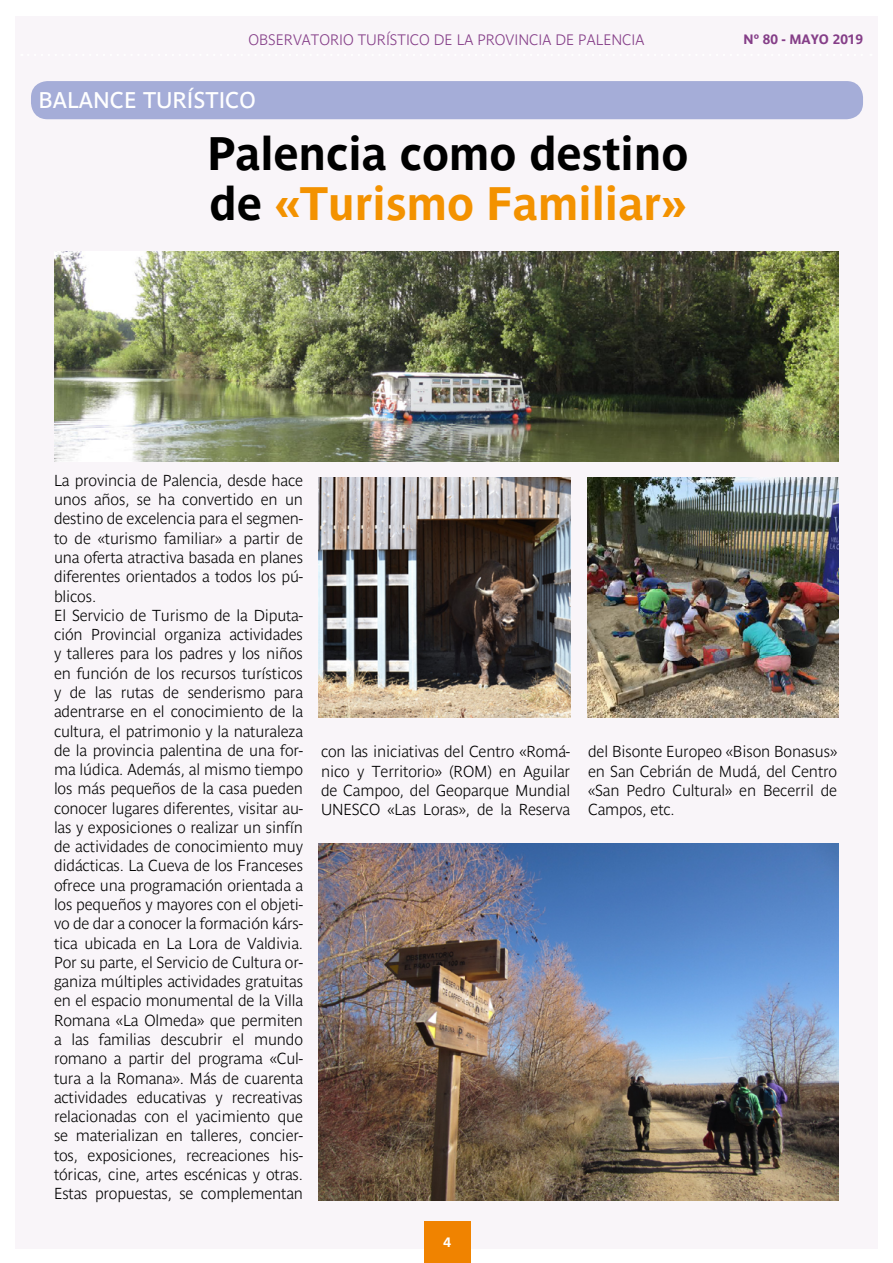
<style>
.page{position:relative;width:893px;height:1263px;background:#fff}
.page>*{position:absolute;margin:0;border:0;box-sizing:border-box;transform-origin:0 0}
.t1{font:700 46.5px/49.5px "Parisine";letter-spacing:-.01em;color:#000}
.t2{font:22.5px "Parisine";color:#fff}
.t3{font:700 15.75px/19.4px "Parisine Clair";letter-spacing:-.01em;color:#000;text-align:justify}
.t4{font:700 15px "Parisine Clair";color:#853e88}
.t5{font:700 13.5px "Parisine";color:#853e88}
.t6{font:700 13.5px "Parisine";color:#fff}
.s1{color:#f39200}
</style>
<div class="page">
<div style="left:15px;top:16px;width:863px;height:1233px;background:#f9f5f9"></div>
<div style="left:31px;top:81px;width:832px;height:38px;background:#a5add8;border-radius:16px"></div>
<div style="left:424px;top:1221px;width:47px;height:42px;background:#f08300"></div>
<img style="left:54px;top:251px;width:785px;height:210px">
<img style="left:319px;top:478px;width:251px;height:240px">
<img style="left:319px;top:844px;width:520px;height:357px">
<img style="left:588px;top:478px;width:251px;height:240px">
<p class="t4" style="left:248px;top:31px;width:398px">OBSERVATORIO TURÍSTICO DE LA PROVINCIA DE PALENCIA</p>
<h2 class="t2" style="left:38px;top:87px;width:219px">BALANCE TURÍSTICO</h2>
<h1 class="t1" style="left:207px;top:129px;width:483px">Palencia como destino de <span class="s1">«Turismo Familiar»</span></h1>
<p class="t5" style="left:744px;top:31px;width:121px">Nº 80 - MAYO 2019</p>
<p class="t3" style="left:54px;top:471px;width:251px;text-align:left">La provincia de Palencia, desde hace unos años, se ha convertido en un destino de excelencia para el segmen&shy;to de «turismo familiar» a partir de una oferta atractiva basada en planes diferentes orientados a todos los pú&shy;blicos.<br>El Servicio de Turismo de la Diputa&shy;ción Provincial organiza actividades y talleres para los padres y los niños en función de los recursos turísticos y de las rutas de senderismo para adentrarse en el conocimiento de la cultura, el patrimonio y la naturaleza de la provincia palentina de una for&shy;ma lúdica. Además, al mismo tiempo los más pequeños de la casa pueden conocer lugares diferentes, visitar au&shy;las y exposiciones o realizar un sinfín de actividades de conocimiento muy didácticas. La Cueva de los Franceses ofrece una programación orientada a los pequeños y mayores con el objeti&shy;vo de dar a conocer la formación kárs&shy;tica ubicada en La Lora de Valdivia.<br>Por su parte, el Servicio de Cultura or&shy;ganiza múltiples actividades gratuitas en el espacio monumental de la Villa Romana «La Olmeda» que permiten a las familias descubrir el mundo romano a partir del programa «Cul&shy;tura a la Romana». Más de cuarenta actividades educativas y recreativas relacionadas con el yacimiento que se materializan en talleres, concier&shy;tos, exposiciones, recreaciones his&shy;tóricas, cine, artes escénicas y otras.<br>Estas propuestas, se complementan</p>
<p class="t3" style="left:321px;top:742px;width:251px">con las iniciativas del Centro «Romá&shy;nico y Territorio» (ROM) en Aguilar de Campoo, del Geoparque Mundial UNESCO «Las Loras», de la Reserva</p>
<p class="t3" style="left:588px;top:742px;width:251px">del Bisonte Europeo «Bison Bonasus» en San Cebrián de Mudá, del Centro «San Pedro Cultural» en Becerril de Campos, etc.</p>
<p class="t6" style="left:443px;top:1234px;width:9px">4</p>
</div>
